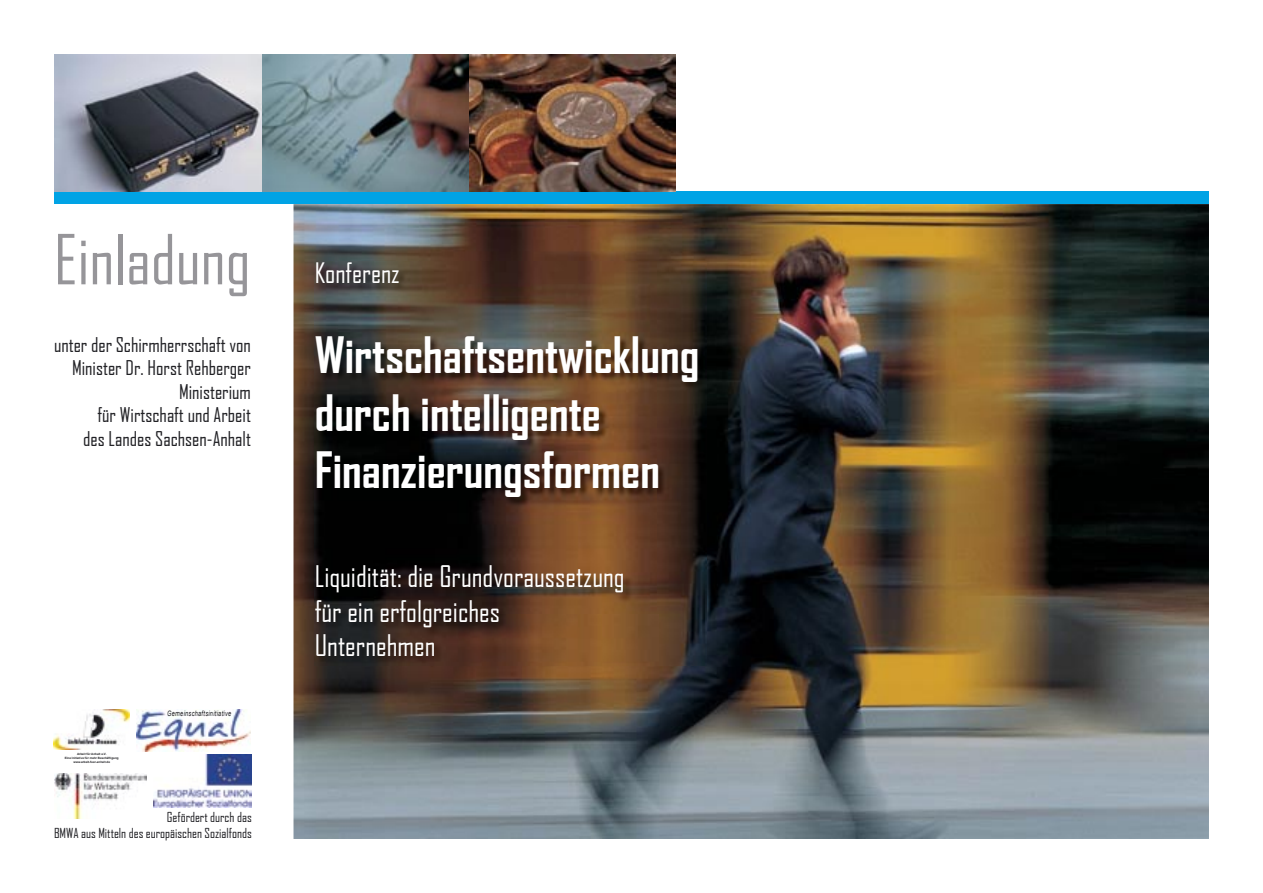
<style>
.page{position:relative;width:1263px;height:893px;background:#fff}
.page>*{position:absolute;margin:0;border:0;box-sizing:border-box;transform-origin:0 0}
.t1{font:66px "Agency FB";color:#969599}
.t2{font:700 48px/57.6px "Agency FB";color:#fff}
.t3{font:28.5px/34.2px "Agency FB";color:#fff}
.t4{font:27px "Agency FB";color:#fff}
.t5{font:19.5px/23.4px "Agency FB";color:#212125;text-align:right}
.t6{font:13.2px/15.9px "Agency FB";color:#212125;text-align:right}
.t7{font:italic 7.5px "Arial";letter-spacing:.05em;color:#212125;scale:.75 1}
.t8{font:700 3px/3.6px "Arial";color:#212125;text-align:center}
</style>
<div class="page">
<img style="left:293px;top:204px;width:916px;height:635px">
<img style="left:315px;top:261px;width:392px;height:404px">
<div style="left:54px;top:191px;width:1154px;height:13px;background:#00a3e5"></div>
<img style="left:54px;top:54px;width:621px;height:137px">
<img style="left:55px;top:774px;width:92px;height:45px">
<img style="left:153px;top:755px;width:99px;height:53px">
<img style="left:54px;top:710px;width:76px;height:39px">
<img style="left:136px;top:710px;width:115px;height:41px">
<h1 class="t1" style="left:54px;top:219px;width:198px">Einladung</h1>
<p class="t5" style="left:54px;top:333px;width:198px">unter der Schirmherrschaft von<br>Minister Dr. Horst Rehberger<br>Ministerium<br>für Wirtschaft und Arbeit<br>des Landes Sachsen-Anhalt</p>
<p class="t8" style="left:65px;top:753px;width:56px">Arbeit für Anhalt e.V.<br>Eine Initiative für mehr Beschäftigung www.arbeit-fuer-anhalt.de</p>
<p class="t7" style="left:167px;top:708px;width:87px">Gemeinschaftsinitiative</p>
<p class="t6" style="left:54px;top:809px;width:199px">Gefördert durch das<br>BMWA aus Mitteln des europäischen Sozialfonds</p>
<h3 class="t4" style="left:315px;top:257px;width:87px">Konferenz</h3>
<h2 class="t2" style="left:315px;top:325px;width:386px">Wirtschaftsentwicklung durch intelligente<br>Finanzierungsformen</h2>
<h3 class="t3" style="left:315px;top:559px;width:311px">Liquidität: die Grundvoraussetzung für ein erfolgreiches<br>Unternehmen</h3>
</div>
